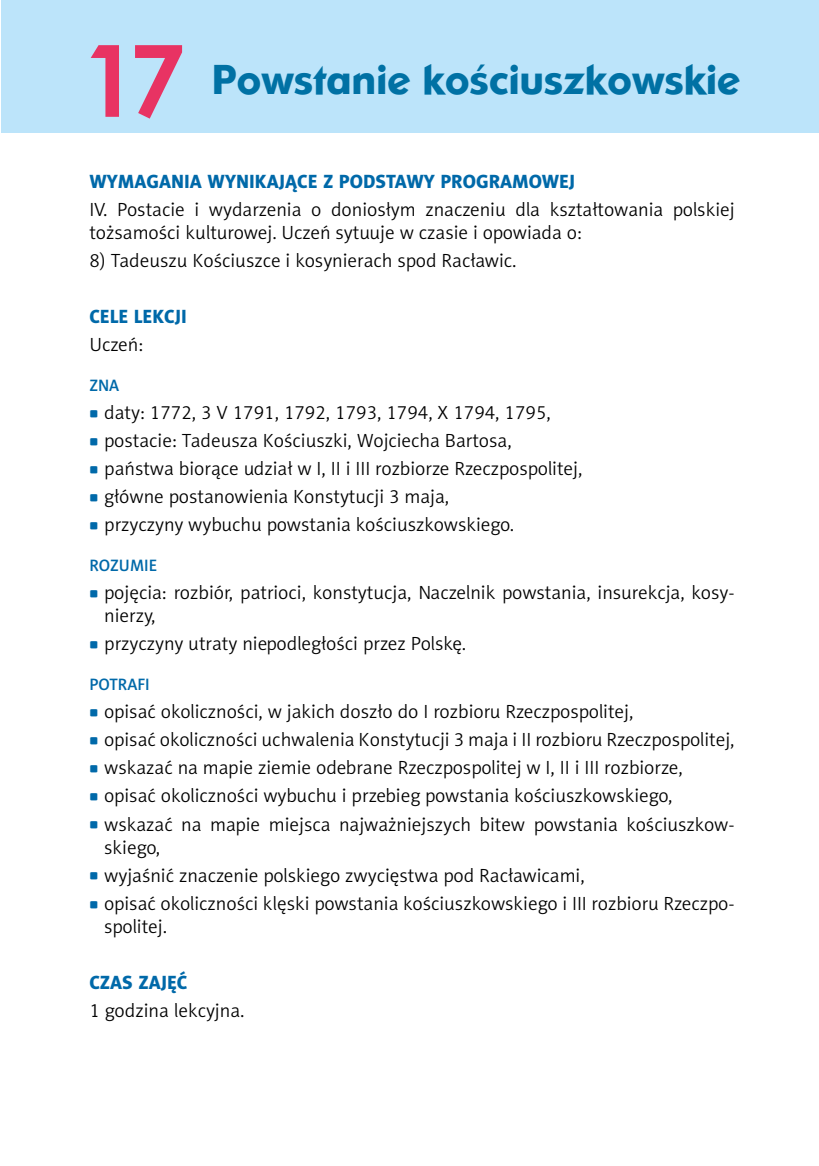
<style>
.page{position:relative;width:819px;height:1166px;background:#fff}
.page>*{position:absolute;margin:0;border:0;box-sizing:border-box;transform-origin:0 0}
.t1{font:700 99.75px "Century Gothic";color:#e83363}
.t2{font:700 38.5px "EFN Hebel";color:#0071a4}
.t3{font:19.25px/23.1px "Naomi Sans EFN Light";color:#000}
.t4{font:19.25px "Naomi Sans EFN Heavy";color:#0069a9}
.t5{font:16.62px "Naomi Sans EFN Medium";color:#0069a9}
.s1{font-family:"Agency FB";font-weight:700;color:#0069a9}
</style>
<div class="page">
<div style="left:1px;top:0;width:818px;height:132px;background:#bce4fa"></div>
<h1 class="t1" style="left:82px;top:5px;width:104px">17</h1>
<h2 class="t2" style="left:212px;top:52px;width:529px">Powstanie kościuszkowskie</h2>
<p class="t4" style="left:89px;top:169px;width:487px">WYMAGANIA WYNIKAJĄCE Z PODSTAWY PROGRAMOWEJ</p>
<p class="t3" style="left:89px;top:198px;width:646px">IV. Postacie i wydarzenia o doniosłym znaczeniu dla kształtowania polskiej tożsamości kulturowej. Uczeń sytuuje w czasie i opowiada o:</p>
<p class="t3" style="left:89px;top:249px;width:429px">8) Tadeuszu Kościuszce i kosynierach spod Racławic.</p>
<p class="t4" style="left:89px;top:305px;width:99px">CELE LEKCJI</p>
<p class="t3" style="left:89px;top:333px;width:55px">Uczeń:</p>
<p class="t5" style="left:89px;top:375px;width:31px">ZNA</p>
<p class="t3" style="left:89px;top:401px;width:463px"><span class="s1">•</span> daty: 1772, 3 V 1791, 1792, 1793, 1794, X 1794, 1795,</p>
<p class="t3" style="left:89px;top:429px;width:424px"><span class="s1">•</span> postacie: Tadeusza Kościuszki, Wojciecha Bartosa,</p>
<p class="t3" style="left:89px;top:457px;width:494px"><span class="s1">•</span> państwa biorące udział w I, II i III rozbiorze Rzeczpospolitej,</p>
<p class="t3" style="left:89px;top:485px;width:361px"><span class="s1">•</span> główne postanowienia Konstytucji 3 maja,</p>
<p class="t3" style="left:89px;top:513px;width:426px"><span class="s1">•</span> przyczyny wybuchu powstania kościuszkowskiego.</p>
<p class="t5" style="left:89px;top:555px;width:69px">ROZUMIE</p>
<p class="t3" style="left:104px;top:581px;width:632px;text-indent:-15px"><span class="s1">•</span> pojęcia: rozbiór, patrioci, konstytucja, Naczelnik powstania, insurekcja, kosy&shy;nierzy,</p>
<p class="t3" style="left:89px;top:632px;width:378px"><span class="s1">•</span> przyczyny utraty niepodległości przez Polskę.</p>
<p class="t5" style="left:89px;top:674px;width:62px">POTRAFI</p>
<p class="t3" style="left:89px;top:700px;width:545px"><span class="s1">•</span> opisać okoliczności, w jakich doszło do I rozbioru Rzeczpospolitej,</p>
<p class="t3" style="left:89px;top:728px;width:646px"><span class="s1">•</span> opisać okoliczności uchwalenia Konstytucji 3 maja i II rozbioru Rzeczpospolitej,</p>
<p class="t3" style="left:89px;top:756px;width:595px"><span class="s1">•</span> wskazać na mapie ziemie odebrane Rzeczpospolitej w I, II i III rozbiorze,</p>
<p class="t3" style="left:89px;top:784px;width:584px"><span class="s1">•</span> opisać okoliczności wybuchu i przebieg powstania kościuszkowskiego,</p>
<p class="t3" style="left:104px;top:812px;width:632px;text-indent:-15px"><span class="s1">•</span> wskazać na mapie miejsca najważniejszych bitew powstania kościuszkow&shy;skiego,</p>
<p class="t3" style="left:89px;top:863px;width:497px"><span class="s1">•</span> wyjaśnić znaczenie polskiego zwycięstwa pod Racławicami,</p>
<p class="t3" style="left:104px;top:891px;width:631px;text-indent:-15px"><span class="s1">•</span> opisać okoliczności klęski powstania kościuszkowskiego i III rozbioru Rzeczpo&shy;spolitej.</p>
<p class="t4" style="left:89px;top:970px;width:100px">CZAS ZAJĘĆ</p>
<p class="t3" style="left:89px;top:999px;width:157px">1 godzina lekcyjna.</p>
</div>
